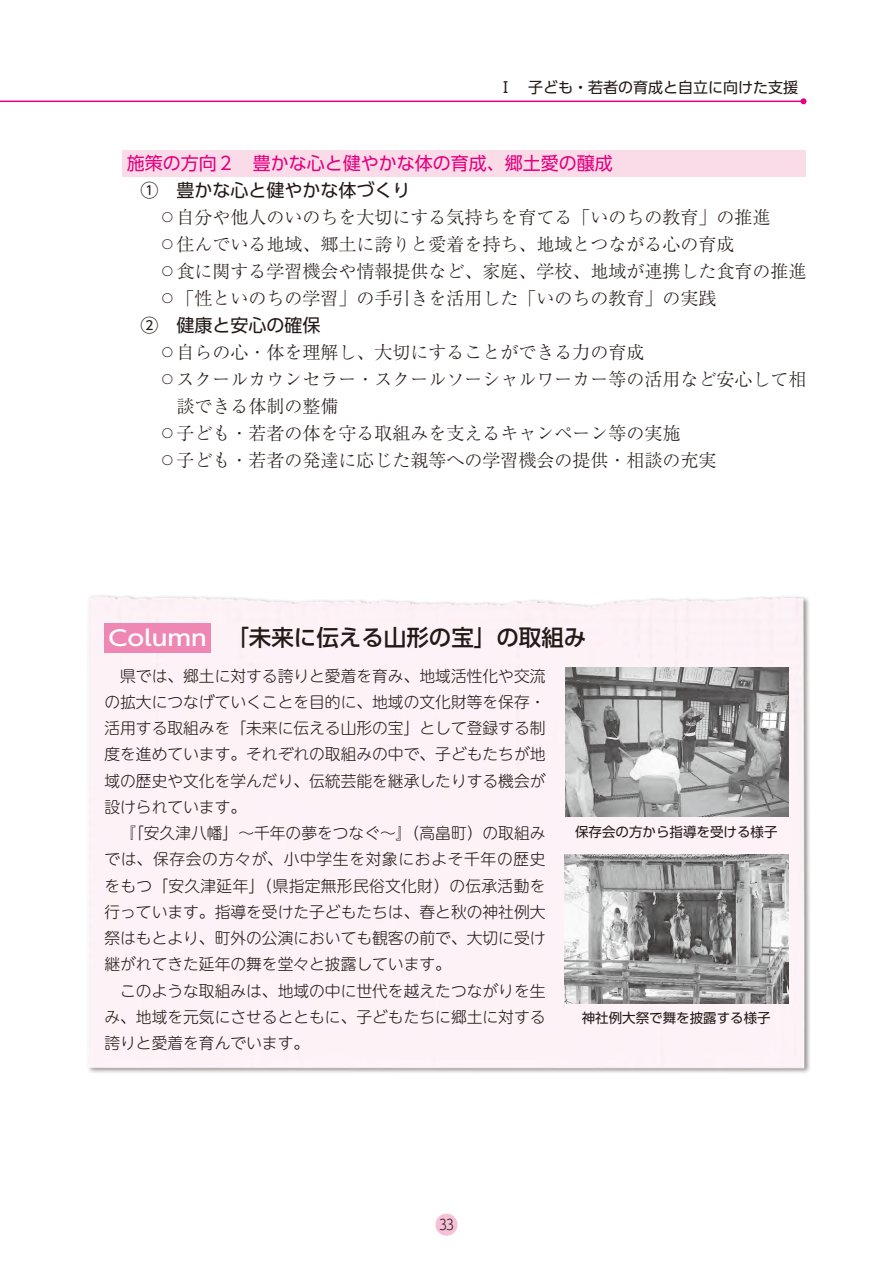
<style>
.page{position:relative;width:893px;height:1263px;background:#fff}
.page>*{position:absolute;margin:0;border:0;box-sizing:border-box;transform-origin:0 0}
.t1{font:500 22.5px "UD Shin Go Pro";color:#231916}
.t2{font:500 21px "UD Shin Go Pr 6 N";color:#fff;scale:1.2 1}
.t3{font:300 18px/27px "Ryumin Pr 6";color:#231916}
.t4{font:18px "UD Shin Go Pr 6 N";color:#e4007f}
.t5{font:18px "UD Shin Go Pr 6 N";color:#231916}
.t6{font:300 15.75px/26.2px "UD Shin M Go Pr 6 N";color:#231916}
.t7{font:15px "UD Shin Go Pr 6 N";color:#231916}
.t8{font:300 14.25px "UD Shin Go Pr 6 N";color:#231916}
.t9{font:13.5px "UD Shin Go Pr 6 N";color:#231916}
</style>
<div class="page">
<div style="left:435px;top:1214px;width:22px;height:22px;background:#f6c1d8;border-radius:50%"></div>
<hr style="left:0;top:101px;width:803px;height:1px;background:#e4007f">
<svg style="left:800px;top:98px;width:6px;height:6px"></svg>
<div style="left:122px;top:150px;width:683px;height:26px;background:#fadce9"></div>
<div style="left:87px;top:594px;width:724px;height:480px;background:#231916;opacity:.5"></div>
<div style="left:87px;top:596px;width:719px;height:473px;background:#fdf3f7"></div>
<img style="left:564px;top:855px;width:224px;height:149px">
<img style="left:566px;top:668px;width:222px;height:148px">
<div style="left:104px;top:623px;width:107px;height:29px;background:#ee87b4"></div>
<p class="t7" style="left:498px;top:75px;width:301px">Ⅰ　子ども・若者の育成と自立に向けた支援</p>
<p class="t4" style="left:127px;top:149px;width:488px">施策の方向２　豊かな心と健やかな体の育成、郷土愛の醸成</p>
<p class="t5" style="left:140px;top:176px;width:289px">①　豊かな心と健やかな体づくり　</p>
<p class="t3" style="left:158px;top:203px;width:649px">⃝自分や他人のいのちを大切にする気持ちを育てる「いのちの教育」の推進<br>⃝住んでいる地域、郷土に誇りと愛着を持ち、地域とつながる心の育成<br>⃝食に関する学習機会や情報提供など、家庭、学校、地域が連携した食育の推進⃝「性といのちの学習」の手引きを活用した「いのちの教育」の実践</p>
<p class="t5" style="left:140px;top:311px;width:181px">②　健康と安心の確保</p>
<p class="t3" style="left:158px;top:338px;width:487px">⃝自らの心・体を理解し、大切にすることができる力の育成</p>
<p class="t3" style="left:158px;top:365px;width:649px">⃝スクールカウンセラー・スクールソーシャルワーカー等の活用など安心して相</p>
<p class="t3" style="left:176px;top:392px;width:163px">談できる体制の整備</p>
<p class="t3" style="left:158px;top:419px;width:523px">⃝子ども・若者の体を守る取組みを支えるキャンペーン等の実施</p>
<p class="t3" style="left:158px;top:446px;width:559px">⃝子ども・若者の発達に応じた親等への学習機会の提供・相談の充実</p>
<h1 class="t1" style="left:238px;top:619px;width:350px">｢未来に伝える山形の宝｣の取組み</h1>
<p class="t6" style="left:104px;top:661px;width:443px">　県では、郷土に対する誇りと愛着を育み、地域活性化や交流の拡大につなげていくことを目的に、地域の文化財等を保存・活用する取組みを「未来に伝える山形の宝」として登録する制度を進めています。それぞれの取組みの中で、子どもたちが地域の歴史や文化を学んだり、伝統芸能を継承したりする機会が設けられています。<br>　『「安久津八幡」～千年の夢をつなぐ～』（高畠町）の取組みでは、保存会の方々が、小中学生を対象におよそ千年の歴史をもつ「安久津延年」（県指定無形民俗文化財）の伝承活動を行っています。指導を受けた子どもたちは、春と秋の神社例大祭はもとより、町外の公演においても観客の前で、大切に受け継がれてきた延年の舞を堂々と披露しています。<br>　このような取組みは、地域の中に世代を越えたつながりを生み、地域を元気にさせるとともに、子どもたちに郷土に対する誇りと愛着を育んでいます。</p>
<h2 class="t2" style="left:108px;top:621px;width:83px">Column</h2>
<p class="t9" style="left:575px;top:821px;width:204px">保存会の方から指導を受ける様子</p>
<p class="t9" style="left:582px;top:1007px;width:190px">神社例大祭で舞を披露する様子</p>
<p class="t8" style="left:439px;top:1213px;width:16px">33</p>
</div>
